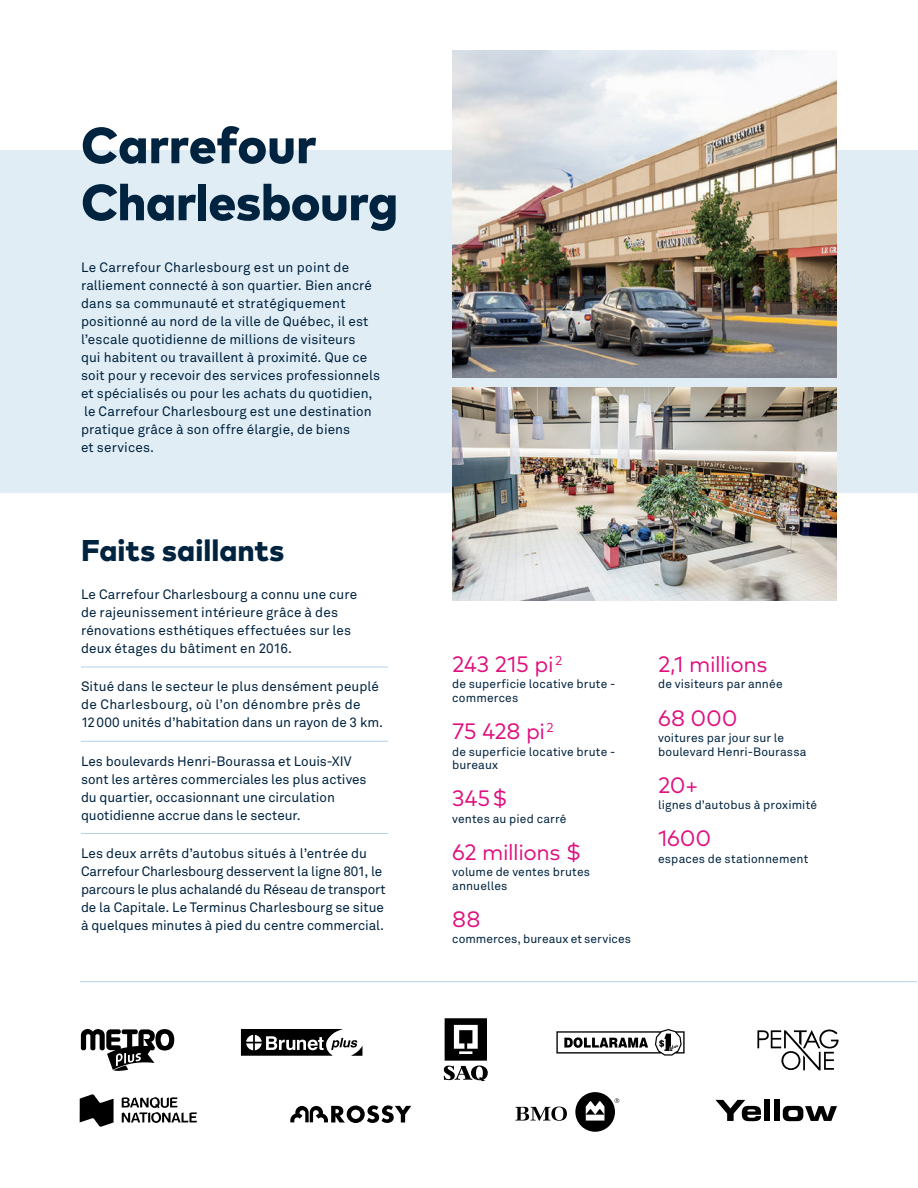
<style>
.page{position:relative;width:918px;height:1188px;background:#fff}
.page>*{position:absolute;margin:0;border:0;box-sizing:border-box;transform-origin:0 0}
.t1{font:800 50.7px/57px "Mark OT";letter-spacing:-.015em;color:#00233f}
.t2{font:800 30px "Mark OT";color:#00233f}
.t3{font:22.35px "Mark OT";letter-spacing:-.015em;color:#df107f}
.t4{font:13.5px/18px "Akkurat Office";letter-spacing:.005em;color:#00233f}
.t5{font:12px/13.5px "Akkurat Office";letter-spacing:.01em;color:#00233f}
</style>
<div class="page">
<div style="left:0;top:150px;width:918px;height:342px;background:#e1edf5"></div>
<img style="left:452px;top:50px;width:385px;height:328px">
<img style="left:452px;top:387px;width:385px;height:214px">
<hr style="left:81px;top:667px;width:307px;height:1px;background:#b3d1e6">
<hr style="left:81px;top:741px;width:307px;height:1px;background:#b3d1e6">
<hr style="left:81px;top:833px;width:307px;height:1px;background:#b3d1e6">
<hr style="left:80px;top:981px;width:837px;height:1px;background:#b3d1e6">
<svg style="left:515px;top:1107px;width:52px;height:14px"></svg>
<svg style="left:575px;top:1092px;width:44px;height:40px"></svg>
<svg style="left:716px;top:1100px;width:45px;height:21px"></svg>
<div style="left:764px;top:1100px;width:6px;height:21px;background:#000001"></div>
<div style="left:774px;top:1100px;width:6px;height:21px;background:#000001"></div>
<svg style="left:783px;top:1106px;width:54px;height:15px"></svg>
<svg style="left:444px;top:1018px;width:44px;height:63px"></svg>
<svg style="left:290px;top:1105px;width:121px;height:18px"></svg>
<svg style="left:757px;top:1030px;width:82px;height:40px"></svg>
<svg style="left:81px;top:1029px;width:93px;height:42px"></svg>
<svg style="left:556px;top:1029px;width:129px;height:27px"></svg>
<svg style="left:351px;top:1046px;width:11px;height:10px"></svg>
<svg style="left:241px;top:1029px;width:116px;height:27px"></svg>
<svg style="left:80px;top:1094px;width:34px;height:33px"></svg>
<svg style="left:122px;top:1097px;width:75px;height:26px"></svg>
<h1 class="t1" style="left:81px;top:115px;width:319px">Carrefour<br>Charlesbourg</h1>
<p class="t4" style="left:81px;top:259px;width:301px">Le Carrefour Charlesbourg est un point de ralliement connecté à son quartier. Bien ancré dans sa communauté et stratégiquement positionné au nord de la ville de Québec, il est l’escale quotidienne de millions de visiteurs<br>qui habitent ou travaillent à proximité. Que ce soit pour y recevoir des services professionnels et spécialisés ou pour les achats du quotidien, le Carrefour Charlesbourg est une destination pratique grâce à son offre élargie, de biens<br>et services.</p>
<h2 class="t2" style="left:81px;top:531px;width:205px">Faits saillants</h2>
<p class="t4" style="left:81px;top:586px;width:278px">Le Carrefour Charlesbourg a connu une cure de rajeunissement intérieure grâce à des rénovations esthétiques effectuées sur les deux étages du bâtiment en 2016.</p>
<p class="t4" style="left:81px;top:678px;width:304px">Situé dans le secteur le plus densément peuplé de Charlesbourg, où l’on dénombre près de<br>12000 unités d’habitation dans un rayon de 3 km.</p>
<p class="t4" style="left:81px;top:752px;width:287px">Les boulevards Henri-Bourassa et Louis-XIV sont les artères commerciales les plus actives du quartier, occasionnant une circulation quotidienne accrue dans le secteur.</p>
<p class="t4" style="left:81px;top:845px;width:306px">Les deux arrêts d’autobus situés à l’entrée du Carrefour Charlesbourg desservent la ligne 801, le parcours le plus achalandé du Réseau de transport de la Capitale. Le Terminus Charlesbourg se situe à quelques minutes à pied du centre commercial.</p>
<h3 class="t3" style="left:452px;top:650px;width:112px">243 215 pi <sup>2</sup></h3>
<p class="t5" style="left:452px;top:678px;width:165px">de superficie locative brute - commerces</p>
<h3 class="t3" style="left:452px;top:717px;width:103px">75 428 pi <sup>2</sup></h3>
<p class="t5" style="left:452px;top:745px;width:165px">de superficie locative brute - bureaux</p>
<h3 class="t3" style="left:452px;top:785px;width:57px">345 $</h3>
<p class="t5" style="left:452px;top:812px;width:116px">ventes au pied carré</p>
<h3 class="t3" style="left:452px;top:838px;width:131px">62 millions $</h3>
<p class="t5" style="left:452px;top:866px;width:139px">volume de ventes brutes annuelles</p>
<h3 class="t3" style="left:452px;top:905px;width:30px">88</h3>
<p class="t5" style="left:452px;top:933px;width:180px">commerces, bureaux et services</p>
<h3 class="t3" style="left:658px;top:650px;width:111px">2,1 millions</h3>
<p class="t5" style="left:658px;top:678px;width:126px">de visiteurs par année</p>
<h3 class="t3" style="left:658px;top:704px;width:81px">68 000</h3>
<p class="t5" style="left:658px;top:731px;width:150px">voitures par jour sur le boulevard Henri-Bourassa</p>
<h3 class="t3" style="left:658px;top:771px;width:42px">20+</h3>
<p class="t5" style="left:658px;top:799px;width:161px">lignes d’autobus à proximité</p>
<h3 class="t3" style="left:658px;top:825px;width:55px">1600</h3>
<p class="t5" style="left:658px;top:852px;width:152px">espaces de stationnement</p>
</div>
